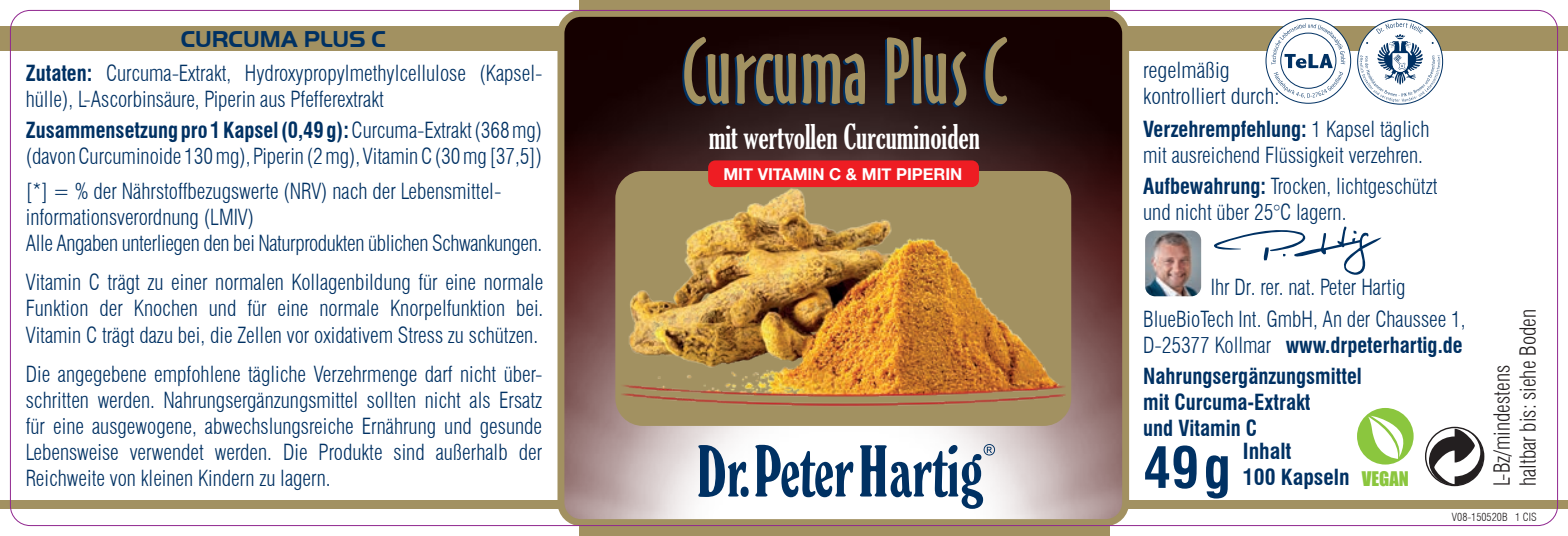
<style>
.page{position:relative;width:1568px;height:536px;background:#fff}
.page>*{position:absolute;margin:0;border:0;box-sizing:border-box;transform-origin:0 0}
.t1{font:87.15px "Oz Handicraft BT";color:#a29161}
.t2{font:700 condensed 56px "Swiss 721 BT";color:#003163}
.t3{font:extra-condensed 32.9px "Gloucester";color:#fff}
.t4{font:700 23.8px "Handel Got D";color:#003163}
.t5{font:300 condensed 21.7px/25.9px "Swiss 721 BT";color:#003163;scale:.95 1}
.t6{font:700 condensed 21.7px/31.5px "Swiss 721 BT";color:#003163;scale:.95 1}
.t7{font:300 condensed 21.7px/25.9px "Swiss 721 BT";color:#231f20;scale:.95 1}
.t8{font:300 condensed 21.7px/25.9px "Swiss 721 BT";color:#003163}
.t9{font:700 condensed 21.7px/25.9px "Swiss 721 BT";color:#003163}
.t10{font:18.55px "Impact";color:#8bc63e}
.t11{font:700 16.45px "Helvetica Neue";color:#fff}
.t12{font:300 condensed 10.85px "Swiss 721 BT";color:#231f20}
.s1{font-weight:700}
.s2{font-weight:300}
</style>
<div class="page">
<div style="left:0;top:500px;width:1568px;height:8px;background:#a29161"></div>
<div style="left:0;top:26px;width:1568px;height:25px;background:#a29161"></div>
<div style="left:1266px;top:19px;width:84px;height:84px;background:#fff;border-radius:50%"></div>
<svg style="left:1214px;top:226px;width:167px;height:49px"></svg>
<svg style="left:1359px;top:22px;width:81px;height:80px"></svg>
<svg style="left:1271px;top:23px;width:74px;height:75px"></svg>
<svg style="left:1425px;top:427px;width:59px;height:59px"></svg>
<img style="left:565px;top:18px;width:556px;height:500px">
<div style="left:557px;top:10px;width:572px;height:516px;border:7px solid #a29161;border-radius:20px"></div>
<svg style="left:698px;top:444px;width:297px;height:65px"></svg>
<img style="left:618px;top:174px;width:450px;height:243px">
<div style="left:615px;top:171px;width:456px;height:255px;border:6px solid #a29161;border-radius:25px"></div>
<div style="left:708px;top:160px;width:271px;height:27px;background:#ee1d23;border-radius:7px"></div>
<img style="left:1145px;top:230px;width:56px;height:66px">
<div style="left:579px;top:0;width:531px;height:13px;background:#a29161"></div>
<div style="left:578px;top:523px;width:531px;height:13px;background:#a29161"></div>
<div style="left:1357px;top:408px;width:56px;height:56px;background:#8bc63e;border-radius:50%"></div>
<svg style="left:1368px;top:416px;width:39px;height:43px"></svg>
<p class="t4" style="left:181px;top:25px;width:207px">CURCUMA PLUS C</p>
<p class="t5" style="left:26px;top:60px;width:545px"><span class="s1">Zutaten:</span> Curcuma-Extrakt, Hydroxypropylmethylcellulose (Kapsel&shy;hülle), L-Ascorbinsäure, Piperin aus Pfefferextrakt</p>
<p class="t5" style="left:26px;top:117px;width:545px"><span class="s1">Zusammensetzung pro 1 Kapsel (0,49 g):</span> Curcuma-Extrakt (368 mg) (davon Curcuminoide 130 mg), Piperin (2 mg), Vitamin C (30 mg [37,5])</p>
<p class="t5" style="left:26px;top:178px;width:545px">[*] = % der Nährstoffbezugswerte (NRV) nach der Lebensmittel&shy;informationsverordnung (LMIV)<br>Alle Angaben unterliegen den bei Naturprodukten üblichen Schwankungen.</p>
<p class="t5" style="left:26px;top:269px;width:546px;text-align:justify">Vitamin C trägt zu einer normalen Kollagenbildung für eine normale Funktion der Knochen und für eine normale Knorpelfunktion bei.<br>Vitamin C trägt dazu bei, die Zellen vor oxidativem Stress zu schützen.</p>
<p class="t5" style="left:26px;top:361px;width:545px;text-align:justify">Die angegebene empfohlene tägliche Verzehrmenge darf nicht über&shy;schritten werden. Nahrungsergänzungsmittel sollten nicht als Ersatz für eine ausgewogene, abwechslungsreiche Ernährung und gesunde Lebensweise verwendet werden. Die Produkte sind außerhalb der Reichweite von kleinen Kindern zu lagern.</p>
<h1 class="t1" style="left:682px;top:21px;width:327px">Curcuma Plus C</h1>
<h3 class="t3" style="left:708px;top:118px;width:273px">mit wertvollen Curcuminoiden</h3>
<p class="t11" style="left:723px;top:161px;width:240px">MIT VITAMIN C &amp; MIT PIPERIN</p>
<p class="t8" style="left:1143px;top:57px;width:138px">regelmäßig kontrolliert durch:</p>
<p class="t5" style="left:1143px;top:116px;width:303px"><span class="s1">Verzehrempfehlung:</span> 1 Kapsel täglich mit ausreichend Flüssigkeit verzehren.</p>
<p class="t5" style="left:1143px;top:173px;width:311px"><span class="s1">Aufbewahrung:</span> Trocken, lichtgeschützt und nicht über 25°C lagern.</p>
<p class="t5" style="left:1143px;top:271px;width:341px;line-height:31.5px;text-align:center">Ihr Dr. rer. nat. Peter Hartig<br>BlueBioTech Int. GmbH, An der Chaussee 1,</p>
<p class="t6" style="left:1143px;top:329px;width:338px"><span class="s2">D-25377 Kollmar</span> www.drpeterhartig.de<br>Nahrungsergänzungsmittel</p>
<p class="t6" style="left:1143px;top:389px;width:178px;line-height:25.9px">mit Curcuma-Extrakt und Vitamin C</p>
<h2 class="t2" style="left:1143px;top:434px;width:89px">49g</h2>
<p class="t9" style="left:1243px;top:438px;width:108px">Inhalt<br>100 Kapseln</p>
<p class="t10" style="left:1361px;top:464px;width:48px">VEGAN</p>
<p class="t7" style="left:1488px;top:486px;width:188px;rotate:-90deg">L-Bz/mindestens<br>haltbar bis: siehe Boden</p>
<p class="t12" style="left:1452px;top:511px;width:86px">V08-150520B 1 CIS</p>
</div>
